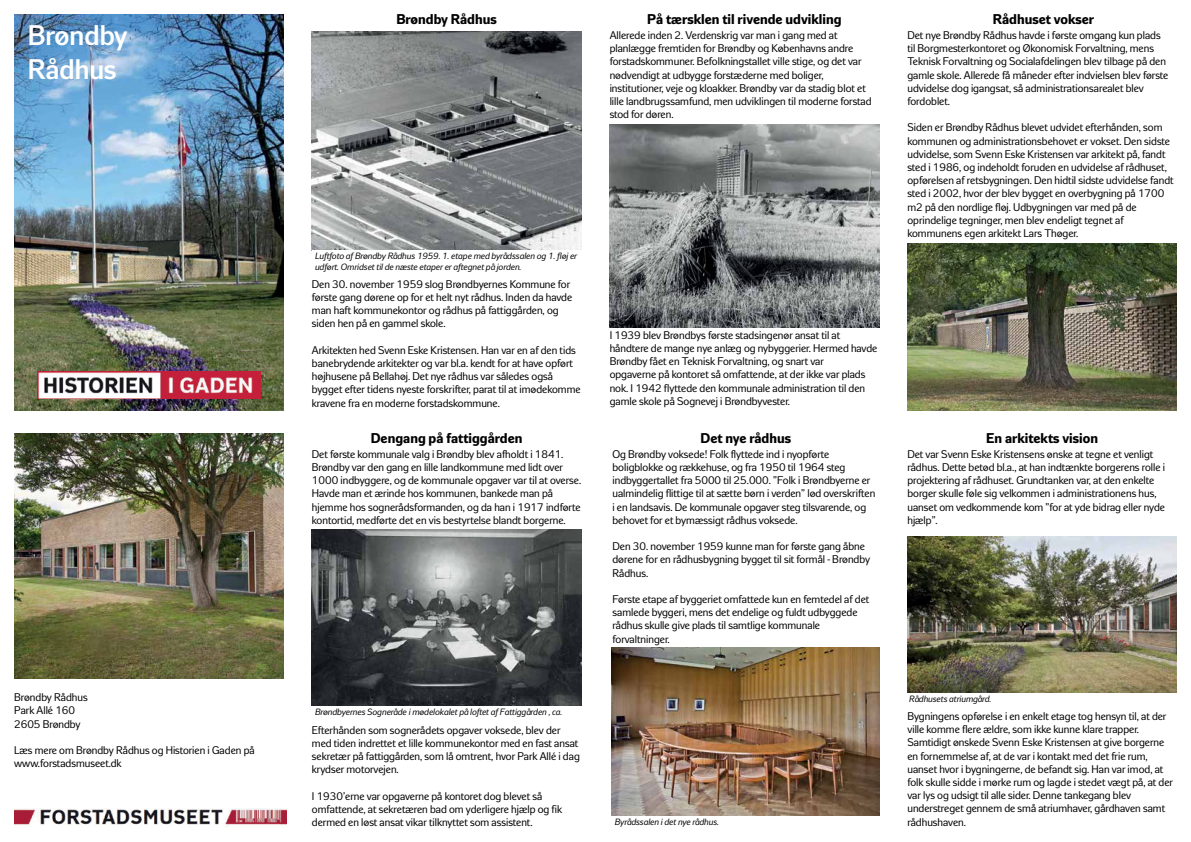
<style>
.page{position:relative;width:1191px;height:842px;background:#fff}
.page>*{position:absolute;margin:0;border:0;box-sizing:border-box;transform-origin:0 0}
.t1{font:600 28px/33.6px "Lettre Gothic";color:#fff}
.t2{font:700 14px "Lettre Gothic";color:#000}
.t3{font:11px/13.2px "Lettre Gothic";color:#000}
.t4{font:italic 9px/10.8px "Lettre Gothic";color:#000}
</style>
<div class="page">
<img style="left:14px;top:808px;width:272px;height:19px">
<img style="left:14px;top:14px;width:269px;height:396px">
<img style="left:37px;top:371px;width:224px;height:28px">
<img style="left:312px;top:31px;width:269px;height:219px">
<img style="left:312px;top:530px;width:269px;height:176px">
<img style="left:609px;top:124px;width:270px;height:203px">
<img style="left:611px;top:647px;width:268px;height:169px">
<img style="left:907px;top:244px;width:269px;height:166px">
<img style="left:907px;top:536px;width:269px;height:157px">
<img style="left:14px;top:433px;width:269px;height:245px">
<h1 class="t1" style="left:28px;top:19px;width:101px">Brøndby<br>Rådhus</h1>
<p class="t3" style="left:14px;top:691px;width:75px">Brøndby Rådhus<br>Park Allé 160<br>2605 Brøndby</p>
<p class="t3" style="left:14px;top:744px;width:242px">Læs mere om Brøndby Rådhus og Historien i Gaden på www.forstadsmuseet.dk</p>
<p class="t2" style="left:396px;top:11px;width:102px">Brøndby Rådhus</p>
<p class="t2" style="left:647px;top:11px;width:196px">På tærsklen til rivende udvikling</p>
<p class="t3" style="left:609px;top:29px;width:263px">Allerede inden 2. Verdenskrig var man i gang med at planlægge fremtiden for Brøndby og Københavns andre forstadskommuner. Befolkningstallet ville stige, og det var nødvendigt at udbygge forstæderne med boliger, institutioner, veje og kloakker. Brøndby var da stadig blot et lille landbrugssamfund, men udviklingen til moderne forstad stod for døren.</p>
<p class="t4" style="left:315px;top:251px;width:263px">Luftfoto af Brøndby Rådhus 1959. 1. etape med byrådssalen og 1. fløj er udført. Omridset til de næste etaper er aftegnet på jorden.</p>
<p class="t3" style="left:312px;top:277px;width:262px">Den 30. november 1959 slog Brøndbyernes Kommune for første gang dørene op for et helt nyt rådhus. Inden da havde man haft kommunekontor og rådhus på fattiggården, og siden hen på en gammel skole.</p>
<p class="t3" style="left:312px;top:343px;width:270px">Arkitekten hed Svenn Eske Kristensen. Han var en af den tids banebrydende arkitekter og var bl.a. kendt for at have opført højhusene på Bellahøj. Det nye rådhus var således også bygget efter tidens nyeste forskrifter, parat til at imødekomme kravene fra en moderne forstadskommune.</p>
<p class="t2" style="left:371px;top:430px;width:153px">Dengang på fattiggården</p>
<p class="t3" style="left:312px;top:447px;width:271px">Det første kommunale valg i Brøndby blev afholdt i 1841.<br>Brøndby var den gang en lille landkommune med lidt over 1000 indbyggere, og de kommunale opgaver var til at overse.<br>Havde man et ærinde hos kommunen, bankede man på hjemme hos sognerådsformanden, og da han i 1917 indførte kontortid, medførte det en vis bestyrtelse blandt borgerne.</p>
<p class="t4" style="left:315px;top:706px;width:249px">Brøndbyernes Sogneråde i mødelokalet på loftet af Fattiggården , ca.</p>
<p class="t3" style="left:312px;top:723px;width:269px">Efterhånden som sognerådets opgaver voksede, blev der med tiden indrettet et lille kommunekontor med en fast ansat sekretær på fattiggården, som lå omtrent, hvor Park Allé i dag krydser motorvejen.</p>
<p class="t3" style="left:312px;top:789px;width:252px">I 1930’erne var opgaverne på kontoret dog blevet så omfattende, at sekretæren bad om yderligere hjælp og fik dermed en løst ansat vikar tilknyttet som assistent.</p>
<p class="t3" style="left:609px;top:328px;width:269px">I 1939 blev Brøndbys første stadsingenør ansat til at håndtere de mange nye anlæg og nybyggerier. Hermed havde Brøndby fået en Teknisk Forvaltning, og snart var<br>opgaverne på kontoret så omfattende, at der ikke var plads nok. I 1942 flyttede den kommunale administration til den gamle skole på Sognevej i Brøndbyvester.</p>
<p class="t2" style="left:700px;top:430px;width:92px">Det nye rådhus</p>
<p class="t3" style="left:612px;top:447px;width:264px">Og Brøndby voksede! Folk flyttede ind i nyopførte boligblokke og rækkehuse, og fra 1950 til 1964 steg indbyggertallet fra 5000 til 25.000. ”Folk i Brøndbyerne er ualmindelig flittige til at sætte børn i verden” lød overskriften i en landsavis. De kommunale opgaver steg tilsvarende, og behovet for et bymæssigt rådhus voksede.</p>
<p class="t3" style="left:612px;top:540px;width:259px">Den 30. november 1959 kunne man for første gang åbne dørene for en rådhusbygning bygget til sit formål - Brøndby<br>Rådhus.</p>
<p class="t3" style="left:612px;top:593px;width:258px">Første etape af byggeriet omfattede kun en femtedel af det samlede byggeri, mens det endelige og fuldt udbyggede rådhus skulle give plads til samtlige kommunale forvaltninger.</p>
<p class="t4" style="left:614px;top:816px;width:106px">Byrådssalen i det nye rådhus.</p>
<p class="t2" style="left:992px;top:11px;width:103px">Rådhuset vokser</p>
<p class="t3" style="left:907px;top:29px;width:262px">Det nye Brøndby Rådhus havde i første omgang kun plads til Borgmesterkontoret og Økonomisk Forvaltning, mens Teknisk Forvaltning og Socialafdelingen blev tilbage på den gamle skole. Allerede få måneder efter indvielsen blev første udvidelse dog igangsat, så administrationsarealet blev fordoblet.</p>
<p class="t3" style="left:907px;top:121px;width:268px">Siden er Brøndby Rådhus blevet udvidet efterhånden, som kommunen og administrationsbehovet er vokset. Den sidste udvidelse, som Svenn Eske Kristensen var arkitekt på, fandt sted i 1986, og indeholdt foruden en udvidelse af rådhuset, opførelsen af retsbygningen. Den hidtil sidste udvidelse fandt sted i 2002, hvor der blev bygget en overbygning på 1700 m2 på den nordlige fløj. Udbygningen var med på de oprindelige tegninger, men blev endeligt tegnet af kommunens egen arkitekt Lars Thøger.</p>
<p class="t2" style="left:986px;top:430px;width:113px">En arkitekts vision</p>
<p class="t3" style="left:907px;top:447px;width:259px">Det var Svenn Eske Kristensens ønske at tegne et venligt rådhus. Dette betød bl.a., at han indtænkte borgerens rolle i projektering af rådhuset. Grundtanken var, at den enkelte borger skulle føle sig velkommen i administrationens hus, uanset om vedkommende kom ”for at yde bidrag eller nyde hjælp”.</p>
<p class="t4" style="left:909px;top:694px;width:84px">Rådhusets atriumgård.</p>
<p class="t3" style="left:907px;top:709px;width:267px">Bygningens opførelse i en enkelt etage tog hensyn til, at der ville komme flere ældre, som ikke kunne klare trapper.<br>Samtidigt ønskede Svenn Eske Kristensen at give borgerne en fornemmelse af, at de var i kontakt med det frie rum, uanset hvor i bygningerne, de befandt sig. Han var imod, at folk skulle sidde i mørke rum og lagde i stedet vægt på, at der var lys og udsigt til alle sider. Denne tankegang blev understreget gennem de små atriumhaver, gårdhaven samt rådhushaven.</p>
</div>
